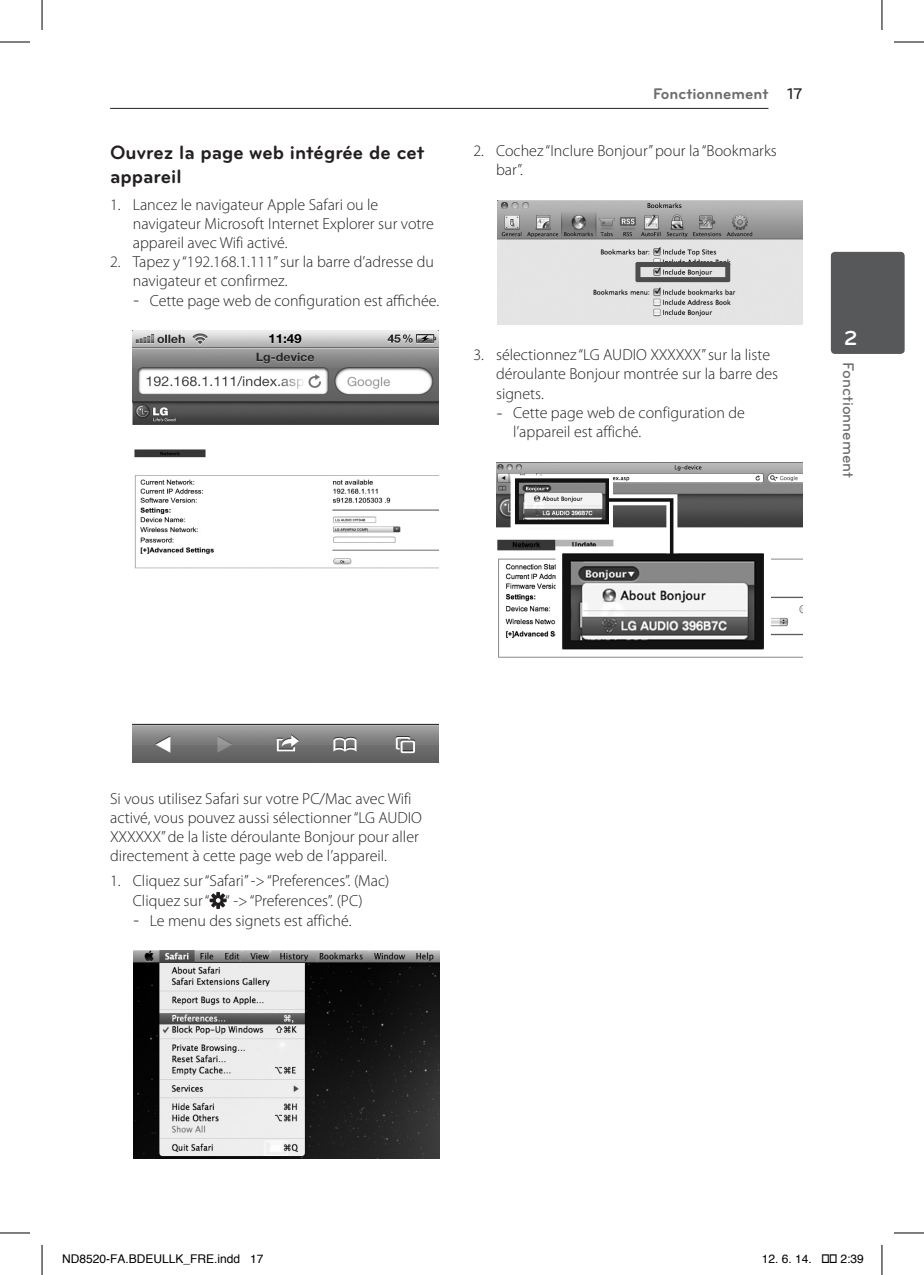
<style>
.page{position:relative;width:924px;height:1275px;background:#fff}
.page>*{position:absolute;margin:0;border:0;box-sizing:border-box;transform-origin:0 0}
.t1{font:700 21px "Bryant LG";color:#fff}
.Title_3{font:700 20px/24px "Bryant LG";color:#231f20}
.Content_text_Num{font:300 16px/19.2px "Myriad Pro";color:#231f20}
.Content_Table{font:300 16px/19.2px "Myriad Pro";color:#231f20}
.Content_text_HYP{font:300 16px/19.2px "Myriad Pro";color:#231f20}
.t2{font:700 16px "Bryant LG";color:#6c6d70}
.t3{font:500 16px "Bryant LG";color:#6c6d70}
.t4{font:12px "Helvetica";color:#000}
.s1{font-family:"Bryant LG";font-weight:400}
.s2{font-weight:500;color:#231f20}
</style>
<div class="page">
<hr style="left:110px;top:108px;width:658px;height:1px;background:#231f20">
<div style="left:830px;top:252px;width:74px;height:102px;background:#57585a;border-radius:4px"></div>
<img style="left:133px;top:330px;width:305px;height:432px">
<svg style="left:209px;top:892px;width:17px;height:17px"></svg>
<img style="left:133px;top:950px;width:306px;height:208px">
<img style="left:497px;top:200px;width:305px;height:124px">
<img style="left:496px;top:462px;width:306px;height:196px">
<hr style="left:0;top:42px;width:30px;height:1px;background:#000">
<hr style="left:893px;top:42px;width:30px;height:1px;background:#000">
<hr style="left:0;top:1232px;width:30px;height:1px;background:#000">
<hr style="left:893px;top:1232px;width:30px;height:1px;background:#000">
<hr style="left:42px;top:0;width:1px;height:30px;background:#000">
<hr style="left:42px;top:1245px;width:1px;height:30px;background:#000">
<hr style="left:881px;top:0;width:1px;height:30px;background:#000">
<hr style="left:881px;top:1245px;width:1px;height:30px;background:#000">
<p class="Title_3" style="left:110px;top:140px;width:315px">Ouvrez la page web intégrée de cet appareil</p>
<p class="Content_text_Num" style="left:133px;top:194px;width:302px;text-indent:-23px">1. Lancez le navigateur Apple Safari ou le navigateur Microsoft Internet Explorer sur votre appareil avec Wifi activé.</p>
<p class="Content_text_Num" style="left:133px;top:252px;width:302px;text-indent:-23px">2. Tapez y “192.168.1.111” sur la barre d’adresse du navigateur et confirmez.</p>
<p class="Content_text_HYP" style="left:133px;top:290px;width:307px"><span class="s1">-</span> Cette page web de configuration est affichée.</p>
<p class="t2" style="left:653px;top:84px;width:151px">Fonctionnement <span class="s2">17</span></p>
<p class="Content_text_Num" style="left:496px;top:141px;width:282px;text-indent:-23px">2. Cochez “Inclure Bonjour” pour la “Bookmarks bar”.</p>
<p class="Content_text_Num" style="left:496px;top:345px;width:283px;text-indent:-23px">3. sélectionnez “LG AUDIO XXXXXX” sur la liste déroulante Bonjour montrée sur la barre des signets.</p>
<p class="Content_text_HYP" style="left:513px;top:403px;width:233px;text-indent:-17px"><span class="s1">-</span> Cette page web de configuration de l’appareil est affiché.</p>
<h1 class="t1" style="left:843px;top:325px;width:15px">2</h1>
<p class="t3" style="left:857px;top:362px;width:117px;rotate:90deg">Fonctionnement</p>
<p class="Content_Table" style="left:110px;top:788px;width:313px">Si vous utilisez Safari sur votre PC/Mac avec Wifi activé, vous pouvez aussi sélectionner “LG AUDIO XXXXXX” de la liste déroulante Bonjour pour aller directement à cette page web de l’appareil.</p>
<p class="Content_text_Num" style="left:110px;top:870px;width:281px;line-height:19.8px;text-align:center">1. Cliquez sur “Safari” -&gt; “Preferences”. (Mac)<br>Cliquez sur “ “ -&gt; “Preferences”. (PC)</p>
<p class="Content_text_HYP" style="left:133px;top:910px;width:220px"><span class="s1">-</span> Le menu des signets est affiché.</p>
<p class="t4" style="left:62px;top:1249px;width:203px">ND8520-FA.BDEULLK_FRE.indd 17</p>
<p class="t4" style="left:761px;top:1249px;width:52px">12. 6. 14.</p>
<p class="t4" style="left:840px;top:1249px;width:25px">2:39</p>
</div>
